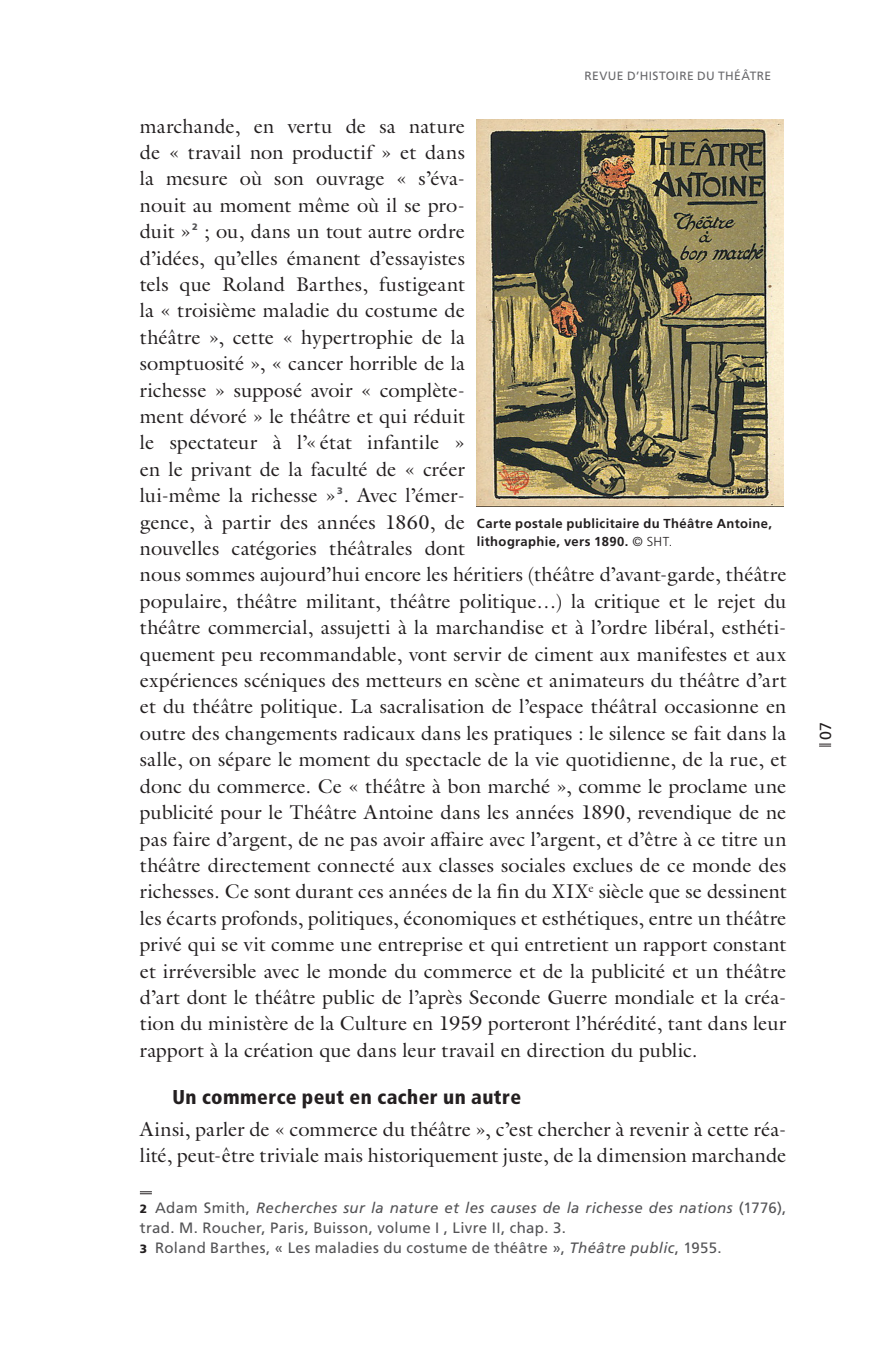
<style>
.page{position:relative;width:879px;height:1361px;background:#fff}
.page>*{position:absolute;margin:0;border:0;box-sizing:border-box;transform-origin:0 0}
.t1{font:20px/26.4px "Galliard Pro";color:#231f20}
.t2{font:900 condensed 20px "Frutiger LT Pro";letter-spacing:.02em;color:#231f20}
.t3{font:16px "Frutiger LT Pro";color:#231f20}
.t4{font:15px/20px "Frutiger LT Pro";letter-spacing:.025em;color:#535355}
.t5{font:700 13px/18px "Frutiger LT Pro";letter-spacing:.03em;color:#231f20}
.t6{font:12px "Frutiger LT Pro";letter-spacing:.03em;color:#69696c}
.s1{font-weight:900;font-size:12px;color:#231f20}
.s2{font-style:italic}
.s3{font-weight:300}
</style>
<div class="page">
<svg style="left:819px;top:744px;width:12px;height:3px"></svg>
<svg style="left:140px;top:1191px;width:12px;height:3px"></svg>
<img style="left:477px;top:120px;width:306px;height:387px">
<p class="t6" style="left:584px;top:68px;width:188px">REVUE D’HISTOIRE DU THÉÂTRE</p>
<p class="t1" style="left:140px;top:112px;width:648px">marchande, en vertu de sa nature<br>de « travail non productif » et dans<br>la mesure où son ouvrage « s’éva-<br>nouit au moment même où il se pro-<br>duit »<sup>2</sup> ; ou, dans un tout autre ordre<br>d’idées, qu’elles émanent d’essayistes<br>tels que Roland Barthes, fustigeant<br>la « troisième maladie du costume de<br>théâtre », cette « hypertrophie de la<br>somptuosité », « cancer horrible de la<br>richesse » supposé avoir « complète-<br>ment dévoré » le théâtre et qui réduit<br>le spectateur à l’« état infantile »<br>en le privant de la faculté de « créer<br>lui-même la richesse »<sup>3</sup>. Avec l’émer-<br>gence, à partir des années 1860, de<br>nouvelles catégories théâtrales dont<br>nous sommes aujourd’hui encore les héritiers (théâtre d’avant-garde, théâtre populaire, théâtre militant, théâtre politique…) la critique et le rejet du théâtre commercial, assujetti à la marchandise et à l’ordre libéral, esthéti&shy;quement peu recommandable, vont servir de ciment aux manifestes et aux expériences scéniques des metteurs en scène et animateurs du théâtre d’art et du théâtre politique. La sacralisation de l’espace théâtral occasionne en outre des changements radicaux dans les pratiques : le silence se fait dans la salle, on sépare le moment du spectacle de la vie quotidienne, de la rue, et donc du commerce. Ce « théâtre à bon marché », comme le proclame une publicité pour le Théâtre Antoine dans les années 1890, revendique de ne pas faire d’argent, de ne pas avoir affaire avec l’argent, et d’être à ce titre un théâtre directement connecté aux classes sociales exclues de ce monde des richesses. Ce sont durant ces années de la fin du XIX<sup>e</sup> siècle que se dessinent les écarts profonds, politiques, économiques et esthétiques, entre un théâtre privé qui se vit comme une entreprise et qui entretient un rapport constant et irréversible avec le monde du commerce et de la publicité et un théâtre d’art dont le théâtre public de l’après Seconde Guerre mondiale et la créa&shy;tion du ministère de la Culture en 1959 porteront l’hérédité, tant dans leur rapport à la création que dans leur travail en direction du public.</p>
<p class="t2" style="left:172px;top:1084px;width:350px">Un commerce peut en cacher un autre</p>
<p class="t1" style="left:140px;top:1115px;width:648px">Ainsi, parler de « commerce du théâtre », c’est chercher à revenir à cette réa&shy;lité, peut-être triviale mais historiquement juste, de la dimension marchande</p>
<p class="t4" style="left:140px;top:1197px;width:648px"><span class="s1">2</span> Adam Smith, <span class="s2">Recherches sur la nature et les causes de la richesse des nations</span> (1776), trad. M. Roucher, Paris, Buisson, volume I , Livre II, chap. 3.<br><span class="s1">3</span> Roland Barthes, « Les maladies du costume de théâtre », <span class="s2">Théâtre public</span>, 1955.</p>
<p class="t5" style="left:477px;top:514px;width:297px">Carte postale publicitaire du Théâtre Antoine, lithographie, vers 1890. <span class="s3">© SHT.</span></p>
<p class="t3" style="left:816px;top:740px;width:19px;rotate:-90deg">07</p>
</div>
